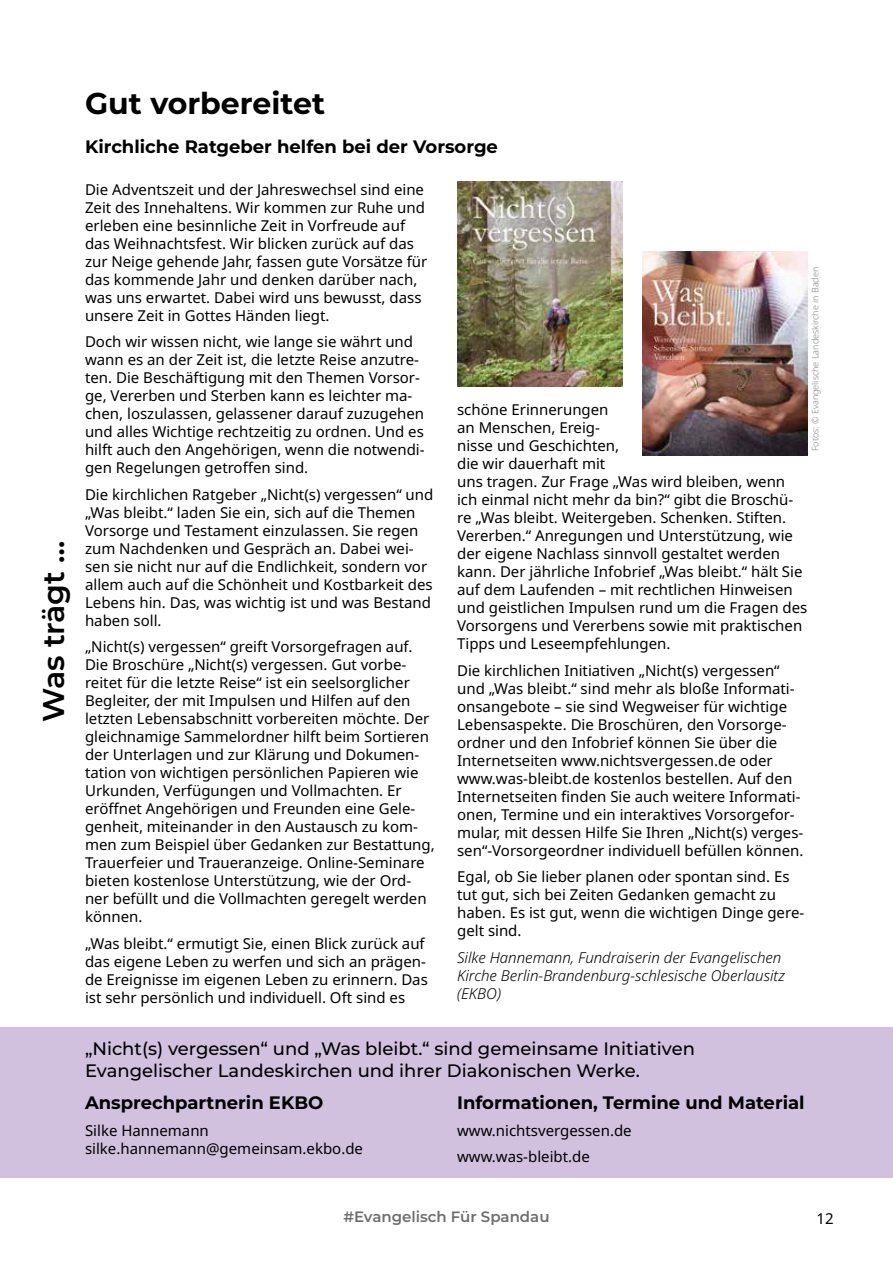
<style>
.page{position:relative;width:893px;height:1263px;background:#fff}
.page>*{position:absolute;margin:0;border:0;box-sizing:border-box;transform-origin:0 0}
.t1{font:700 30px "Montserrat";color:#000}
.t2{font:600 30px "Montserrat";color:#000}
.t3{font:500 18px/21.6px "Montserrat";color:#000}
.t4{font:700 18px "Montserrat";color:#000}
.t5{font:15px/18px "Noto Sans";color:#000}
.t6{font:italic 300 15px/18px "Noto Sans";color:#000}
.t7{font:600 15px "Montserrat";color:#6d6e71}
.t8{font:300 9px "Noto Sans";color:#808285}
</style>
<div class="page">
<div style="left:0;top:1027px;width:893px;height:151px;background:#d1c0de"></div>
<img style="left:642px;top:251px;width:166px;height:205px">
<img style="left:457px;top:181px;width:166px;height:205px">
<h1 class="t2" style="left:33px;top:722px;width:182px;rotate:-90deg">Was trägt …</h1>
<h1 class="t1" style="left:85px;top:83px;width:241px">Gut vorbereitet</h1>
<p class="t4" style="left:85px;top:134px;width:414px">Kirchliche Ratgeber helfen bei der Vorsorge</p>
<p class="t5" style="left:85px;top:180px;width:344px">Die Adventszeit und der Jahreswechsel sind eine Zeit des Innehaltens. Wir kommen zur Ruhe und erleben eine besinnliche Zeit in Vorfreude auf das Weihnachtsfest. Wir blicken zurück auf das zur Neige gehende Jahr, fassen gute Vorsätze für das kommende Jahr und denken darüber nach, was uns erwartet. Dabei wird uns bewusst, dass unsere Zeit in Gottes Händen liegt.</p>
<p class="t5" style="left:85px;top:333px;width:341px">Doch wir wissen nicht, wie lange sie währt und wann es an der Zeit ist, die letzte Reise anzutre&shy;ten. Die Beschäftigung mit den Themen Vorsor&shy;ge, Vererben und Sterben kann es leichter ma&shy;chen, loszulassen, gelassener darauf zuzugehen und alles Wichtige rechtzeitig zu ordnen. Und es hilft auch den Angehörigen, wenn die notwendi&shy;gen Regelungen getroffen sind.</p>
<p class="t5" style="left:85px;top:485px;width:350px">Die kirchlichen Ratgeber „Nicht(s) vergessen“ und „Was bleibt.“ laden Sie ein, sich auf die Themen Vorsorge und Testament einzulassen. Sie regen zum Nachdenken und Gespräch an. Dabei wei&shy;sen sie nicht nur auf die Endlichkeit, sondern vor allem auch auf die Schönheit und Kostbarkeit des Lebens hin. Das, was wichtig ist und was Bestand haben soll.</p>
<p class="t5" style="left:85px;top:638px;width:351px">„Nicht(s) vergessen“ greift Vorsorgefragen auf.<br>Die Broschüre „Nicht(s) vergessen. Gut vorbe&shy;reitet für die letzte Reise“ ist ein seelsorglicher Begleiter, der mit Impulsen und Hilfen auf den letzten Lebensabschnitt vorbereiten möchte. Der gleichnamige Sammelordner hilft beim Sortieren der Unterlagen und zur Klärung und Dokumen&shy;tation von wichtigen persönlichen Papieren wie Urkunden, Verfügungen und Vollmachten. Er eröffnet Angehörigen und Freunden eine Gele&shy;genheit, miteinander in den Austausch zu kom&shy;men zum Beispiel über Gedanken zur Bestattung, Trauerfeier und Traueranzeige. Online-Seminare bieten kostenlose Unterstützung, wie der Ord&shy;ner befüllt und die Vollmachten geregelt werden können.</p>
<p class="t5" style="left:85px;top:934px;width:344px">„Was bleibt.“ ermutigt Sie, einen Blick zurück auf das eigene Leben zu werfen und sich an prägen&shy;de Ereignisse im eigenen Leben zu erinnern. Das ist sehr persönlich und individuell. Oft sind es</p>
<p class="t8" style="left:810px;top:451px;width:186px;rotate:-90deg">Fotos: © Evangelische Landeskirche in Baden</p>
<p class="t5" style="left:457px;top:401px;width:352px">schöne Erinnerungen<br>an Menschen, Ereig-<br>nisse und Geschichten,<br>die wir dauerhaft mit<br>uns tragen. Zur Frage „Was wird bleiben, wenn ich einmal nicht mehr da bin?“ gibt die Broschü&shy;re „Was bleibt. Weitergeben. Schenken. Stiften.<br>Vererben.“ Anregungen und Unterstützung, wie der eigene Nachlass sinnvoll gestaltet werden kann. Der jährliche Infobrief „Was bleibt.“ hält Sie auf dem Laufenden – mit rechtlichen Hinweisen und geistlichen Impulsen rund um die Fragen des Vorsorgens und Vererbens sowie mit praktischen Tipps und Leseempfehlungen.</p>
<p class="t5" style="left:457px;top:661px;width:348px">Die kirchlichen Initiativen „Nicht(s) vergessen“ und „Was bleibt.“ sind mehr als bloße Informati&shy;onsangebote – sie sind Wegweiser für wichtige Lebensaspekte. Die Broschüren, den Vorsorge&shy;ordner und den Infobrief können Sie über die Internetseiten www.nichtsvergessen.de oder www.was-bleibt.de kostenlos bestellen. Auf den Internetseiten finden Sie auch weitere Informati&shy;onen, Termine und ein interaktives Vorsorgefor&shy;mular, mit dessen Hilfe Sie Ihren „Nicht(s) verges&shy;sen“-Vorsorgeordner individuell befüllen können.</p>
<p class="t5" style="left:457px;top:868px;width:349px">Egal, ob Sie lieber planen oder spontan sind. Es tut gut, sich bei Zeiten Gedanken gemacht zu haben. Es ist gut, wenn die wichtigen Dinge gere&shy;gelt sind.</p>
<p class="t6" style="left:457px;top:949px;width:329px">Silke Hannemann, Fundraiserin der Evangelischen<br>Kirche Berlin-Brandenburg-schlesische Oberlausitz (EKBO)</p>
<p class="t3" style="left:85px;top:1037px;width:611px">„Nicht(s) vergessen“ und „Was bleibt.“ sind gemeinsame Initiativen<br>Evangelischer Landeskirchen und ihrer Diakonischen Werke.</p>
<p class="t4" style="left:85px;top:1091px;width:240px">Ansprechpartnerin EKBO</p>
<p class="t5" style="left:85px;top:1121px;width:279px">Silke Hannemann silke.hannemann@gemeinsam.ekbo.de</p>
<p class="t4" style="left:457px;top:1091px;width:349px">Informationen, Termine und Material</p>
<p class="t5" style="left:457px;top:1117px;width:176px;line-height:26.5px">www.nichtsvergessen.de www.was-bleibt.de</p>
<p class="t7" style="left:343px;top:1207px;width:208px">#Evangelisch Für Spandau</p>
<p class="t5" style="left:816px;top:1209px;width:19px">12</p>
</div>
